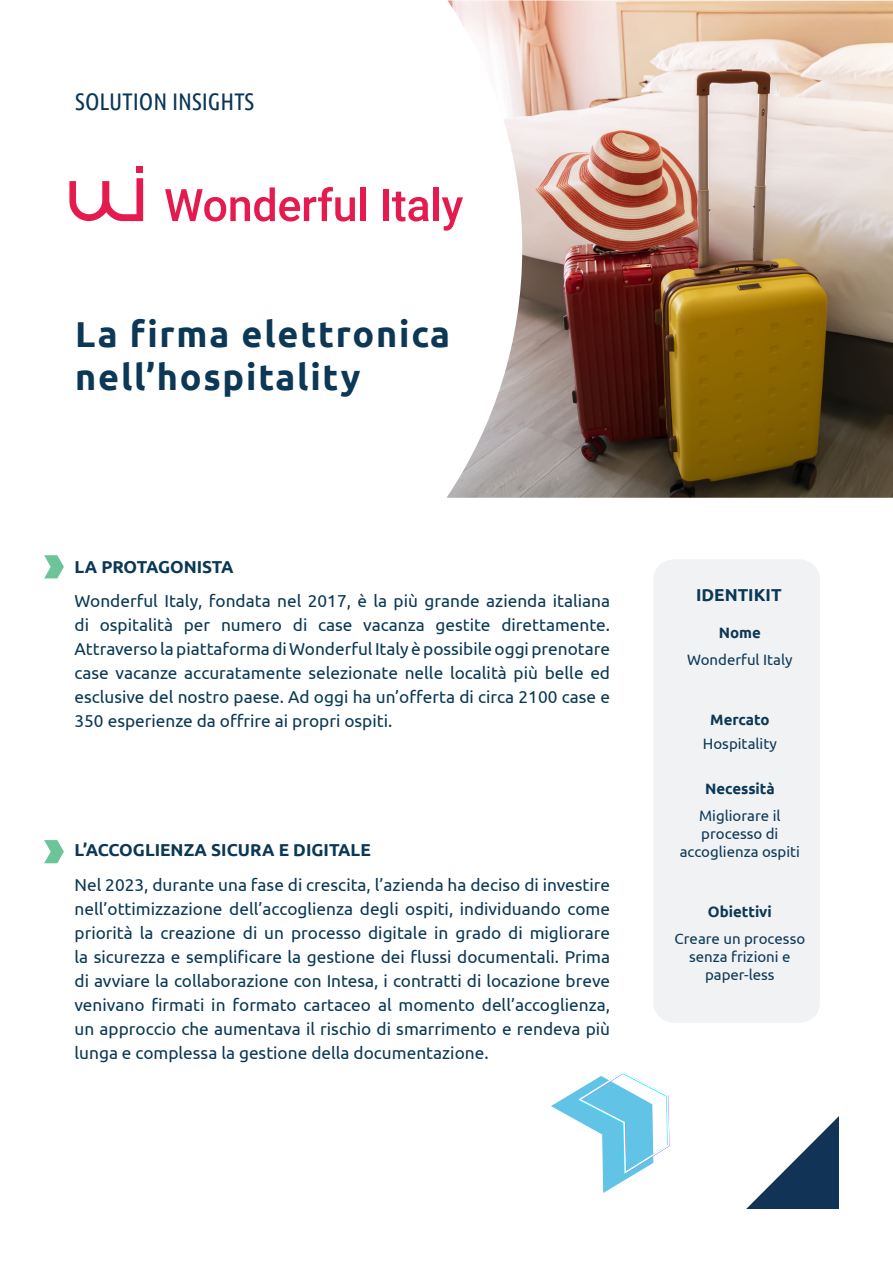
<style>
.page{position:relative;width:893px;height:1263px;background:#fff}
.page>*{position:absolute;margin:0;border:0;box-sizing:border-box;transform-origin:0 0}
.t1{font:700 36px/43.2px "Ubuntu";letter-spacing:.05em;color:#0c3856}
.t2{font:24px "Ubuntu Condensed";color:#0a3756}
.t3{font:17.25px/24px "Ubuntu";color:#0a3855;text-align:justify}
.t4{font:700 17.25px "Ubuntu";color:#0a3855}
.t5{font:15px/18px "Ubuntu";color:#0c3856;text-align:center}
.t6{font:700 15px "Ubuntu";color:#0c3856}
</style>
<div class="page">
<img style="left:446px;top:0;width:447px;height:498px">
<div style="left:653px;top:559px;width:167px;height:464px;background:#f1f2f4;border-radius:20px"></div>
<svg style="left:165px;top:187px;width:190px;height:34px"></svg>
<div style="left:360px;top:187px;width:6px;height:34px;background:#e51a4e"></div>
<div style="left:383px;top:189px;width:5px;height:32px;background:#e51a4e"></div>
<svg style="left:392px;top:192px;width:37px;height:29px"></svg>
<div style="left:433px;top:187px;width:6px;height:34px;background:#e51a4e"></div>
<svg style="left:442px;top:197px;width:21px;height:34px"></svg>
<svg style="left:69px;top:178px;width:74px;height:43px"></svg>
<div style="left:136px;top:166px;width:7px;height:6px;background:#e51a4e"></div>
<svg style="left:44px;top:840px;width:20px;height:23px"></svg>
<svg style="left:44px;top:555px;width:20px;height:23px"></svg>
<svg style="left:746px;top:1116px;width:93px;height:93px"></svg>
<svg style="left:551px;top:1072px;width:119px;height:121px"></svg>
<h2 class="t2" style="left:75px;top:87px;width:180px">SOLUTION INSIGHTS</h2>
<h1 class="t1" style="left:75px;top:312px;width:376px">La firma elettronica nell’hospitality</h1>
<p class="t4" style="left:75px;top:556px;width:161px">LA PROTAGONISTA</p>
<p class="t3" style="left:75px;top:588px;width:537px">Wonderful Italy, fondata nel 2017, è la più grande azienda italiana di ospitalità per numero di case vacanza gestite direttamente.<br>Attraverso la piattaforma di Wonderful Italy è possibile oggi prenotare case vacanze accuratamente selezionate nelle località più belle ed esclusive del nostro paese. Ad oggi ha un’offerta di circa 2100 case e 350 esperienze da offrire ai propri ospiti.</p>
<p class="t4" style="left:75px;top:840px;width:298px">L’ACCOGLIENZA SICURA E DIGITALE</p>
<p class="t3" style="left:75px;top:872px;width:537px">Nel 2023, durante una fase di crescita, l’azienda ha deciso di investire nell’ottimizzazione dell’accoglienza degli ospiti, individuando come priorità la creazione di un processo digitale in grado di migliorare la sicurezza e semplificare la gestione dei flussi documentali. Prima di avviare la collaborazione con Intesa, i contratti di locazione breve venivano firmati in formato cartaceo al momento dell’accoglienza, un approccio che aumentava il rischio di smarrimento e rendeva più lunga e complessa la gestione della documentazione.</p>
<p class="t4" style="left:696px;top:585px;width:87px">IDENTIKIT</p>
<p class="t6" style="left:719px;top:623px;width:44px">Nome</p>
<p class="t5" style="left:687px;top:650px;width:107px">Wonderful Italy</p>
<p class="t6" style="left:710px;top:710px;width:61px">Mercato</p>
<p class="t5" style="left:703px;top:734px;width:75px">Hospitality</p>
<p class="t6" style="left:705px;top:779px;width:71px">Necessità</p>
<p class="t5" style="left:680px;top:806px;width:122px">Migliorare il processo di accoglienza ospiti</p>
<p class="t6" style="left:708px;top:902px;width:66px">Obiettivi</p>
<p class="t5" style="left:674px;top:929px;width:132px">Creare un processo senza frizioni e paper-less</p>
</div>
